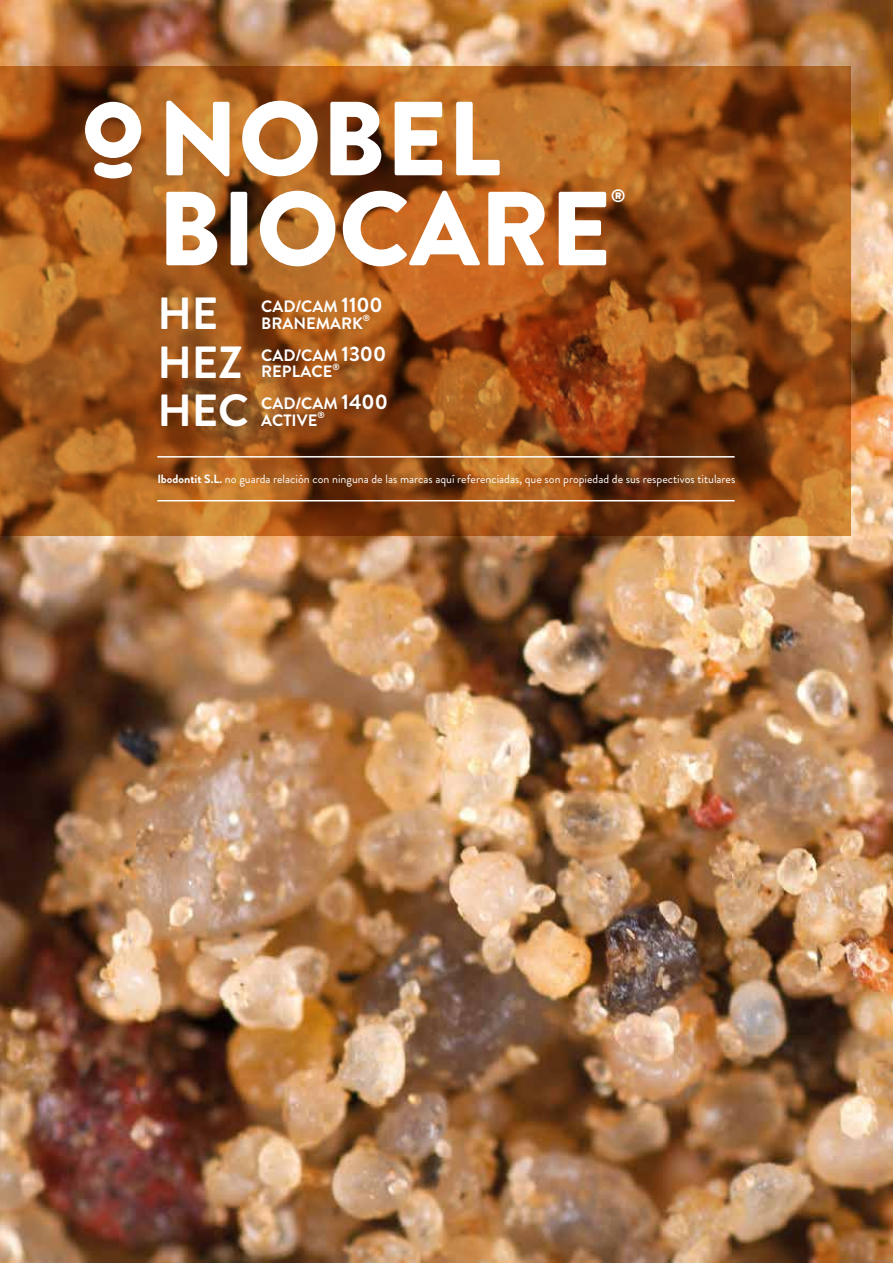
<style>
.page{position:relative;width:893px;height:1263px;background:#fff}
.page>*{position:absolute;margin:0;border:0;box-sizing:border-box;transform-origin:0 0}
.t1{font:900 105px/90px "Brandon Grotesque";color:#fff}
.t2{font:700 45px/48.4px "Brandon Grotesque";color:#fff}
.t3{font:900 18px "Brandon Grotesque";color:#fff}
.t4{font:700 16.5px/16.5px "Brandon Grotesque";color:#fff}
.t5{font:12px "Brandon Grotesque";color:#fff}
.t6{font:700 9px "Brandon Grotesque";color:#fff}
.s1{font-size:21px}
.s2{font-weight:700}
</style>
<div class="page">
<img style="left:0;top:0;width:893px;height:1263px">
<svg style="left:0;top:67px;width:850px;height:469px;background:#9c541a"></svg>
<svg style="left:85px;top:102px;width:56px;height:76px"></svg>
<hr style="left:157px;top:456px;width:578px;height:2px;background:#fff">
<hr style="left:157px;top:500px;width:578px;height:1px;background:#fff">
<h1 class="t1" style="left:157px;top:95px;width:455px">NOBEL<br>BIOCARE</h1>
<h3 class="t3" style="left:611px;top:183px;width:16px">®</h3>
<h2 class="t2" style="left:157px;top:290px;width:63px">HE</h2>
<h3 class="t4" style="left:261px;top:299px;width:123px">CAD/CAM <span class="s1">1100<br></span>BRANEMARK</h3>
<p class="t6" style="left:363px;top:312px;width:9px">®</p>
<h2 class="t2" style="left:157px;top:339px;width:93px">HEZ<br>HEC</h2>
<h3 class="t4" style="left:261px;top:347px;width:127px">CAD/CAM <span class="s1">1300<br></span>REPLACE</h3>
<p class="t6" style="left:332px;top:360px;width:9px">®</p>
<h3 class="t4" style="left:261px;top:396px;width:128px">CAD/CAM <span class="s1">1400<br></span>ACTIVE</h3>
<p class="t6" style="left:317px;top:409px;width:9px">®</p>
<p class="t5" style="left:157px;top:470px;width:579px"><span class="s2">Ibodontit S.L.</span> no guarda relación con ninguna de las marcas aquí referenciadas, que son propiedad de sus respectivos titulares</p>
</div>
